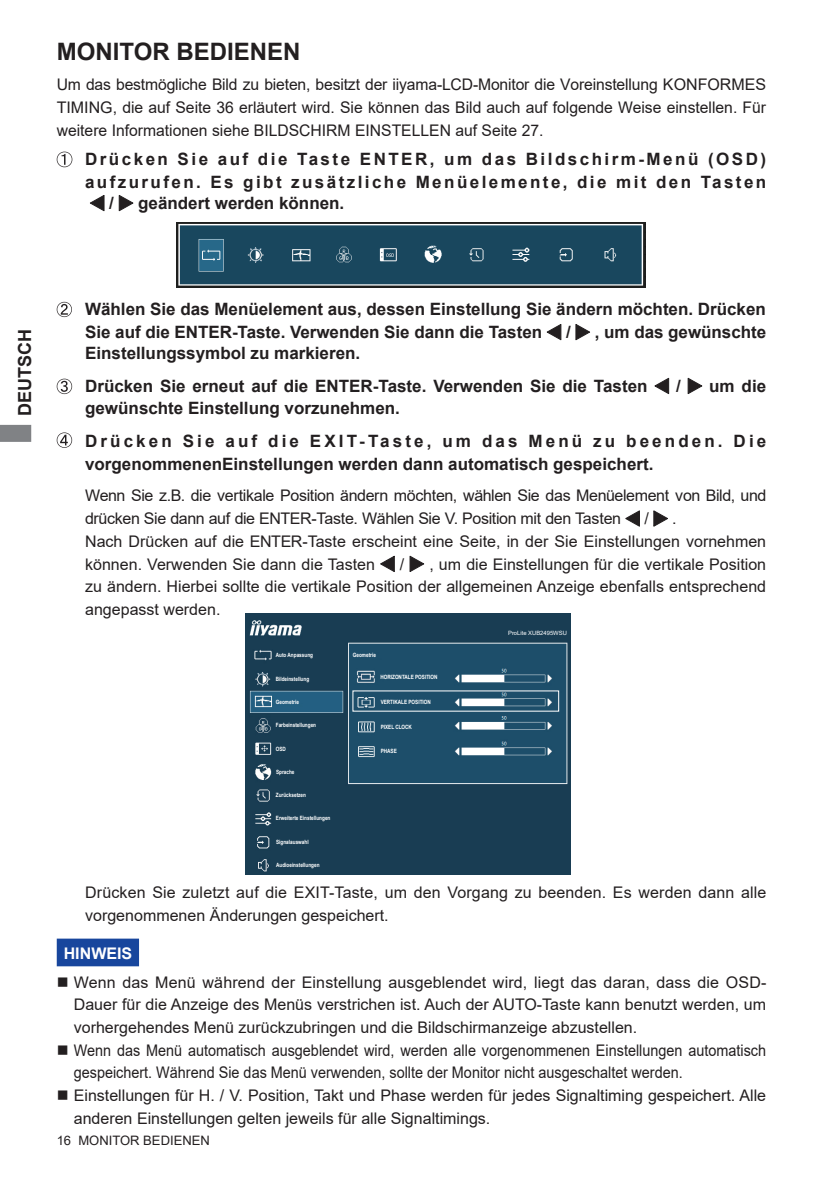
<style>
.page{position:relative;width:840px;height:1191px;background:#fff}
.page>*{position:absolute;margin:0;border:0;box-sizing:border-box;transform-origin:0 0}
.t1{font:700 24px "Arial";color:#231f20}
.t2{font:700 18px "Arial";color:#231f20}
.t3{font:700 17px/22.6px "Arial";color:#231f20}
.t4{font:700 17px/32.6px "Arial";letter-spacing:.18em;color:#231f20}
.t5{font:700 17px "Arial";letter-spacing:.14em;color:#231f20}
.t6{font:700 17px "Arial";letter-spacing:.145em;color:#231f20}
.t7{font:16px/22.6px "Arial";color:#231f20;text-align:justify}
.t8{font:16px/22.6px "Arial";color:#231f20;scale:.9 1}
.t9{font:16px/22.8px "Arial";letter-spacing:-.025em;color:#231f20}
.t10{font:700 16px "Arial";color:#fff}
.t11{font:13px "Arial";color:#231f20}
.t12{font:700 5.8px "Arial";color:#fff;scale:.8 1}
.t13{font:5.8px "Arial";color:#fff}
</style>
<div class="page">
<svg style="left:0;top:425px;width:31px;height:17px"></svg>
<div style="left:57px;top:938px;width:82px;height:28px;background:#18469d;border:2px solid #18469d"></div>
<svg style="left:625px;top:510px;width:14px;height:16px"></svg>
<svg style="left:653px;top:510px;width:14px;height:16px"></svg>
<svg style="left:380px;top:556px;width:14px;height:16px"></svg>
<svg style="left:409px;top:556px;width:15px;height:16px"></svg>
<svg style="left:57px;top:152px;width:15px;height:15px"></svg>
<svg style="left:90px;top:195px;width:14px;height:16px"></svg>
<svg style="left:119px;top:195px;width:14px;height:16px"></svg>
<svg style="left:57px;top:302px;width:15px;height:15px"></svg>
<svg style="left:546px;top:324px;width:15px;height:16px"></svg>
<svg style="left:575px;top:324px;width:14px;height:16px"></svg>
<svg style="left:57px;top:379px;width:15px;height:15px"></svg>
<svg style="left:654px;top:378px;width:14px;height:16px"></svg>
<svg style="left:687px;top:378px;width:15px;height:16px"></svg>
<svg style="left:57px;top:432px;width:15px;height:16px"></svg>
<img style="left:177px;top:223px;width:467px;height:64px">
<img style="left:245px;top:613px;width:325px;height:261px">
<h1 class="t1" style="left:57px;top:35px;width:245px">MONITOR BEDIENEN</h1>
<p class="t7" style="left:57px;top:73px;width:710px">Um das bestmögliche Bild zu bieten, besitzt der iiyama-LCD-Monitor die Voreinstellung KONFORMES TIMING, die auf Seite 36 erläutert wird. Sie können das Bild auch auf folgende Weise einstellen. Für weitere Informationen siehe BILDSCHIRM EINSTELLEN auf Seite 27.</p>
<p class="t6" style="left:85px;top:147px;width:682px">Drücken Sie auf die Taste ENTER, um das Bildschirm-Menü (OSD)</p>
<p class="t5" style="left:85px;top:170px;width:682px">aufzurufen. Es gibt zusätzliche Menüelemente, die mit den Tasten</p>
<p class="t3" style="left:109px;top:192px;width:6px">/</p>
<p class="t3" style="left:138px;top:192px;width:207px">geändert werden können.</p>
<p class="t2" style="left:12px;top:415px;width:88px;rotate:-90deg">DEUTSCH</p>
<p class="t3" style="left:85px;top:298px;width:682px">Wählen Sie das Menüelement aus, dessen Einstellung Sie ändern möchten. Drücken<br>Sie auf die ENTER-Taste. Verwenden Sie dann die Tasten</p>
<p class="t3" style="left:565px;top:321px;width:6px">/</p>
<p class="t3" style="left:594px;top:321px;width:173px">, um das gewünschte</p>
<p class="t3" style="left:85px;top:337px;width:563px;line-height:32.6px">Einstellungssymbol zu markieren.<br>Drücken Sie erneut auf die ENTER-Taste. Verwenden Sie die Tasten</p>
<p class="t3" style="left:675px;top:374px;width:6px">/</p>
<p class="t3" style="left:708px;top:374px;width:58px">um die</p>
<p class="t4" style="left:85px;top:392px;width:682px">gewünschte Einstellung vorzunehmen.<br>Drücken Sie auf die EXIT-Taste, um das Menü zu beenden. Die</p>
<p class="t3" style="left:85px;top:452px;width:569px">vorgenommenenEinstellungen werden dann automatisch gespeichert.</p>
<p class="t9" style="left:85px;top:484px;width:682px">Wenn Sie z.B. die vertikale Position ändern möchten, wählen Sie das Menüelement von Bild, und drücken Sie dann auf die ENTER-Taste. Wählen Sie V. Position mit den Tasten</p>
<p class="t7" style="left:644px;top:507px;width:6px">/</p>
<p class="t7" style="left:85px;top:507px;width:682px;text-align:left;text-indent:586px">.<br>Nach Drücken auf die ENTER-Taste erscheint eine Seite, in der Sie Einstellungen vornehmen können. Verwenden Sie dann die Tasten</p>
<p class="t7" style="left:85px;top:552px;width:682px;text-indent:344px">, um die Einstellungen für die vertikale Position zu ändern. Hierbei sollte die vertikale Position der allgemeinen Anzeige ebenfalls entsprechend angepasst werden.</p>
<p class="t7" style="left:400px;top:552px;width:6px">/</p>
<p class="t12" style="left:276px;top:651px;width:48px">Auto Anpassung</p>
<p class="t12" style="left:275px;top:674px;width:43px">Bildeinstellung</p>
<p class="t12" style="left:276px;top:698px;width:30px">Geometrie</p>
<p class="t12" style="left:276px;top:721px;width:52px">Farbeinstellungen</p>
<p class="t12" style="left:276px;top:744px;width:14px">OSD</p>
<p class="t12" style="left:276px;top:767px;width:25px">Sprache</p>
<p class="t12" style="left:276px;top:790px;width:39px">Zurücksetzen</p>
<p class="t12" style="left:276px;top:814px;width:70px">Erweiterte Einstellungen</p>
<p class="t12" style="left:276px;top:837px;width:42px">Signalauswahl</p>
<p class="t12" style="left:276px;top:860px;width:56px">Audioeinstellungen</p>
<p class="t12" style="left:352px;top:651px;width:30px">Geometrie</p>
<p class="t12" style="left:380px;top:673px;width:73px">HORIZONTALE POSITION</p>
<p class="t12" style="left:380px;top:698px;width:64px">VERTIKALE POSITION</p>
<p class="t12" style="left:380px;top:722px;width:41px">PIXEL CLOCK</p>
<p class="t12" style="left:380px;top:747px;width:22px">PHASE</p>
<p class="t13" style="left:508px;top:629px;width:60px">ProLite XUB2495WSU</p>
<p class="t7" style="left:85px;top:881px;width:682px">Drücken Sie zuletzt auf die EXIT-Taste, um den Vorgang zu beenden. Es werden dann alle vorgenommenen Änderungen gespeichert.</p>
<p class="t10" style="left:64px;top:942px;width:70px">HINWEIS</p>
<p class="t7" style="left:74px;top:970px;width:693px;text-indent:-17px">■ Wenn das Menü während der Einstellung ausgeblendet wird, liegt das daran, dass die OSD-Dauer für die Anzeige des Menüs verstrichen ist. Auch der AUTO-Taste kann benutzt werden, um vorhergehendes Menü zurückzubringen und die Bildschirmanzeige abzustellen.</p>
<p class="t8" style="left:74px;top:1038px;width:770px;text-indent:-17px">■ Wenn das Menü automatisch ausgeblendet wird, werden alle vorgenommenen Einstellungen automatisch gespeichert. Während Sie das Menü verwenden, sollte der Monitor nicht ausgeschaltet werden.</p>
<p class="t7" style="left:74px;top:1084px;width:693px;text-indent:-17px">■ Einstellungen für H. / V. Position, Takt und Phase werden für jedes Signaltiming gespeichert. Alle anderen Einstellungen gelten jeweils für alle Signaltimings.</p>
<p class="t11" style="left:57px;top:1131px;width:154px">16 MONITOR BEDIENEN</p>
</div>
